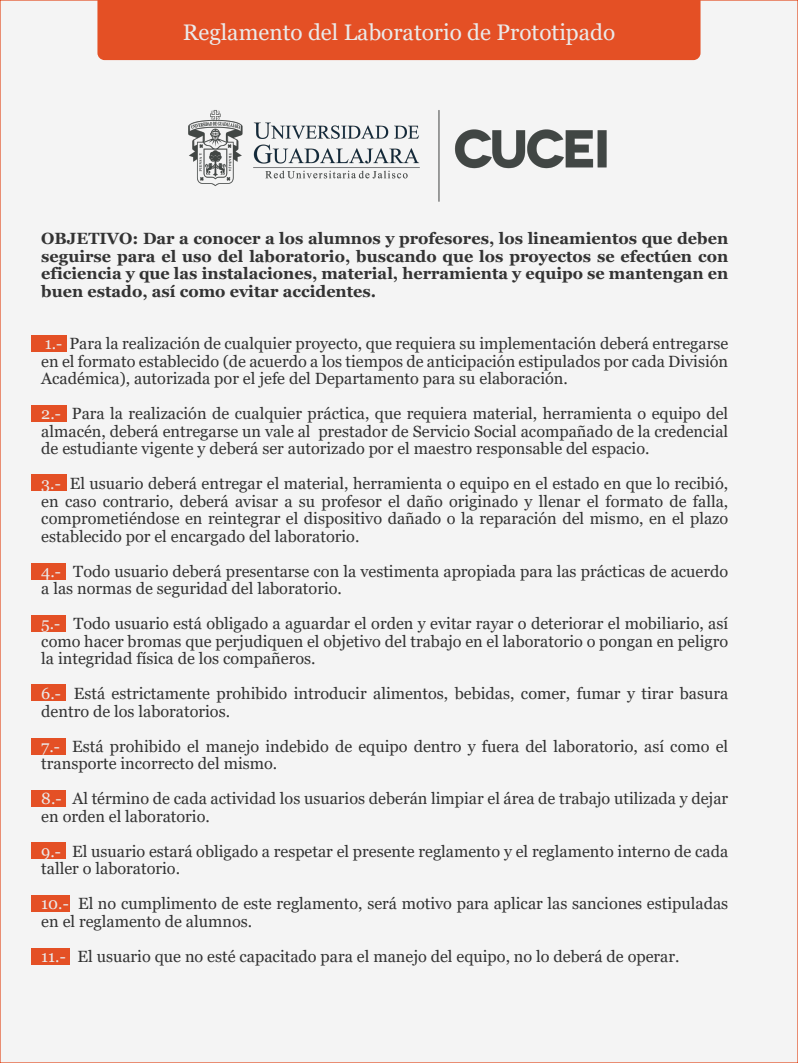
<style>
.page{position:relative;width:798px;height:1063px;background:#fff}
.page>*{position:absolute;margin:0;border:0;box-sizing:border-box;transform-origin:0 0}
.t1{font:22.5px "Georgia";color:#eaeaea}
.t2{font:16.25px/17.5px "Georgia";color:#333}
.t3{font:700 16.25px/17.5px "Georgia";color:#333;text-align:justify}
.s1{color:#eaeaea}
</style>
<div class="page">
<div style="left:0;top:0;width:797px;height:1063px;background:#f4f4f4"></div>
<div style="left:97px;top:0;width:603px;height:60px;background:#e45025"></div>
<div style="left:31px;top:335px;width:35px;height:17px;background:#e45025"></div>
<div style="left:31px;top:405px;width:35px;height:17px;background:#e45025"></div>
<div style="left:31px;top:475px;width:35px;height:16px;background:#e45025"></div>
<div style="left:31px;top:563px;width:35px;height:16px;background:#e45025"></div>
<div style="left:31px;top:616px;width:35px;height:16px;background:#e45025"></div>
<div style="left:31px;top:685px;width:35px;height:16px;background:#e45025"></div>
<div style="left:31px;top:738px;width:35px;height:16px;background:#e45025"></div>
<div style="left:31px;top:791px;width:35px;height:16px;background:#e45025"></div>
<div style="left:31px;top:843px;width:35px;height:16px;background:#e45025"></div>
<div style="left:31px;top:895px;width:39px;height:17px;background:#e45025"></div>
<div style="left:31px;top:948px;width:39px;height:16px;background:#e45025"></div>
<img style="left:175px;top:90px;width:447px;height:124px">
<h1 class="t1" style="left:183px;top:18px;width:434px">Reglamento del Laboratorio de Prototipado</h1>
<p class="t3" style="left:41px;top:230px;width:688px">OBJETIVO: Dar a conocer a los alumnos y profesores, los lineamientos que deben seguirse para el uso del laboratorio, buscando que los proyectos se efectúen con eficiencia y que las instalaciones, material, herramienta y equipo se mantengan en buen estado, así como evitar accidentes.</p>
<p class="t2" style="left:41px;top:335px;width:688px;text-align:justify"><span class="s1">1.-</span> Para la realización de cualquier proyecto, que requiera su implementación deberá entregarse en el formato establecido (de acuerdo a los tiempos de anticipación estipulados por cada División Académica), autorizada por el jefe del Departamento para su elaboración.</p>
<p class="t2" style="left:41px;top:405px;width:688px;text-align:justify"><span class="s1">2.-</span> Para la realización de cualquier práctica, que requiera material, herramienta o equipo del almacén, deberá entregarse un vale al prestador de Servicio Social acompañado de la credencial de estudiante vigente y deberá ser autorizado por el maestro responsable del espacio.</p>
<p class="t2" style="left:41px;top:475px;width:688px;text-align:justify"><span class="s1">3.-</span> El usuario deberá entregar el material, herramienta o equipo en el estado en que lo recibió, en caso contrario, deberá avisar a su profesor el daño originado y llenar el formato de falla, comprometiéndose en reintegrar el dispositivo dañado o la reparación del mismo, en el plazo establecido por el encargado del laboratorio.</p>
<p class="t2" style="left:41px;top:563px;width:688px"><span class="s1">4.-</span> Todo usuario deberá presentarse con la vestimenta apropiada para las prácticas de acuerdo a las normas de seguridad del laboratorio.</p>
<p class="t2" style="left:41px;top:615px;width:688px;text-align:justify"><span class="s1">5.-</span> Todo usuario está obligado a aguardar el orden y evitar rayar o deteriorar el mobiliario, así como hacer bromas que perjudiquen el objetivo del trabajo en el laboratorio o pongan en peligro la integridad física de los compañeros.</p>
<p class="t2" style="left:41px;top:685px;width:688px"><span class="s1">6.-</span> Está estrictamente prohibido introducir alimentos, bebidas, comer, fumar y tirar basura dentro de los laboratorios.</p>
<p class="t2" style="left:41px;top:738px;width:688px"><span class="s1">7.-</span> Está prohibido el manejo indebido de equipo dentro y fuera del laboratorio, así como el transporte incorrecto del mismo.</p>
<p class="t2" style="left:41px;top:790px;width:688px"><span class="s1">8.-</span> Al término de cada actividad los usuarios deberán limpiar el área de trabajo utilizada y dejar en orden el laboratorio.</p>
<p class="t2" style="left:41px;top:843px;width:688px"><span class="s1">9.-</span> El usuario estará obligado a respetar el presente reglamento y el reglamento interno de cada taller o laboratorio.</p>
<p class="t2" style="left:41px;top:895px;width:688px"><span class="s1">10.-</span> El no cumplimento de este reglamento, será motivo para aplicar las sanciones estipuladas en el reglamento de alumnos.</p>
<p class="t2" style="left:41px;top:948px;width:639px"><span class="s1">11.-</span> El usuario que no esté capacitado para el manejo del equipo, no lo deberá de operar.</p>
</div>
